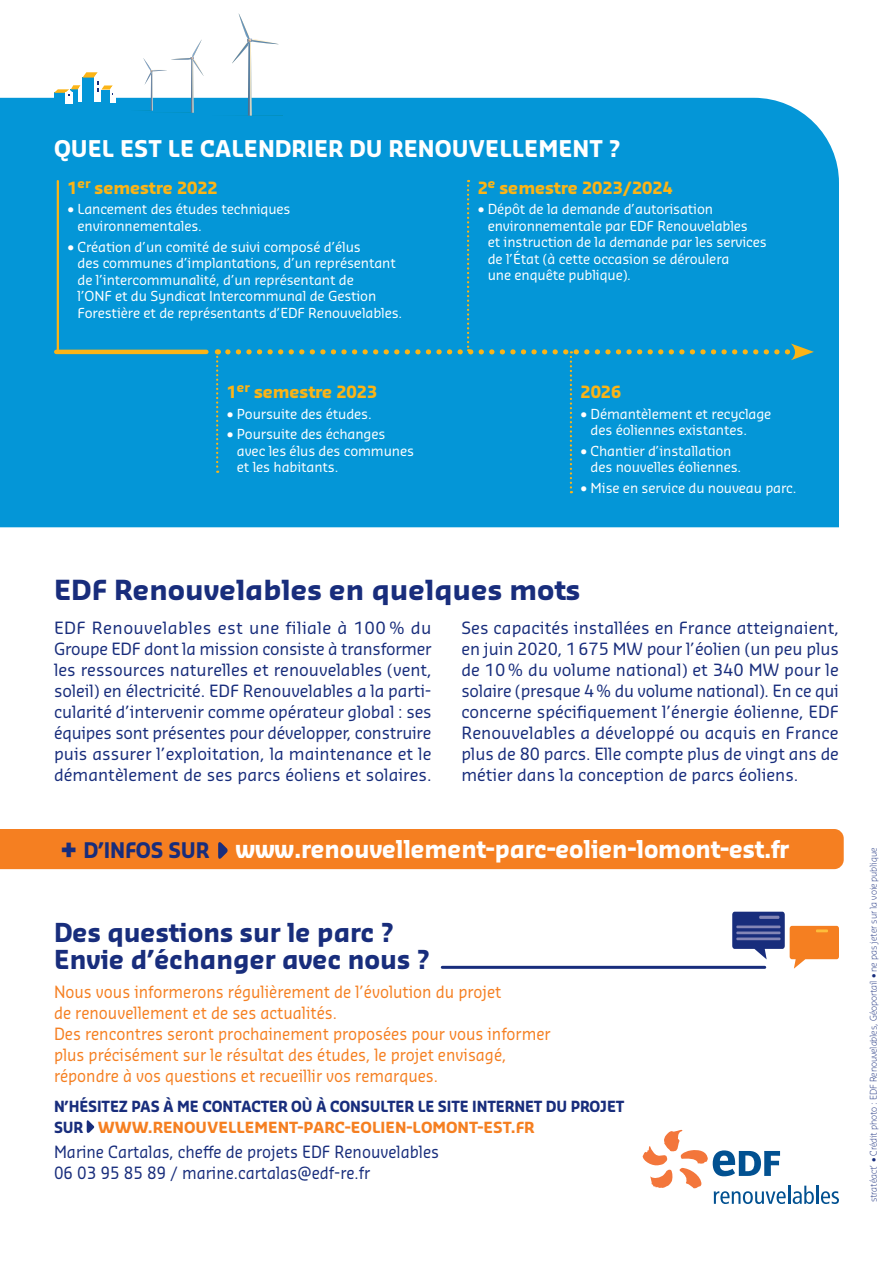
<style>
.page{position:relative;width:893px;height:1263px;background:#fff}
.page>*{position:absolute;margin:0;border:0;box-sizing:border-box;transform-origin:0 0}
.TITRE_encadrés{font:700 27px "Sansa Pro";color:#182d7c}
.TXT_bleu_présentatio{font:700 25.5px/27px "Sansa Pro";color:#182d7c;scale:.96 1}
.t1{font:700 24px "Sansa Pro";letter-spacing:-.01em;color:#fff;scale:.94 1}
.TITRE_encadrés-2{font:700 22.5px "Sansa Pro";color:#fff}
.TXT_bleu_présentatio-2{font:16.5px/21px "Sansa Pro";color:#182d7c;text-align:justify}
.t2{font:16.5px/21px "Sansa Pro";color:#f57f21;scale:.93 1}
.TXT_bleu_présentatio-3{font:16.5px "Sansa Pro";color:#182d7c;scale:.93 1}
.INFOG_étapes{font:700 16.5px "Sansa Pro";letter-spacing:-.01em;color:#fbb416}
.INFOG_dates_étapes{font:700 16.5px "Sansa Pro";letter-spacing:-.01em;color:#fbb416}
.t3{font:700 15px/21px "Sansa Pro";letter-spacing:-.01em;color:#182d7c;scale:.94 1}
.INFOG_étapes-2{font:13.5px/16.5px "Sansa Pro";letter-spacing:-.01em;color:#fff}
.t4{font:300 9px "Sansa Pro";letter-spacing:-.01em;color:#182d7c}
.s1{font-size:33px;color:#182d7c}
.s2{font-size:21px;color:#182d7c}
.s3{color:#f57f21}
</style>
<div class="page">
<svg style="left:643px;top:1130px;width:196px;height:74px"></svg>
<svg style="left:87px;top:1120px;width:7px;height:13px"></svg>
<div style="left:0;top:98px;width:839px;height:429px;background:#0496d7"></div>
<div style="left:71px;top:89px;width:7px;height:13px;background:#0496d7"></div>
<div style="left:78px;top:89px;width:5px;height:13px;background:#fff"></div>
<div style="left:54px;top:93px;width:11px;height:11px;background:#0496d7"></div>
<div style="left:65px;top:93px;width:8px;height:11px;background:#fff"></div>
<div style="left:83px;top:78px;width:11px;height:24px;background:#0496d7"></div>
<div style="left:94px;top:78px;width:8px;height:24px;background:#fff"></div>
<div style="left:101px;top:90px;width:9px;height:13px;background:#0496d7"></div>
<div style="left:110px;top:90px;width:6px;height:13px;background:#fff"></div>
<svg style="left:54px;top:72px;width:59px;height:24px"></svg>
<svg style="left:130px;top:40px;width:74px;height:73px"></svg>
<hr style="left:210px;top:115px;width:72px;height:1px;background:#8dbf47">
<svg style="left:232px;top:13px;width:47px;height:103px"></svg>
<svg style="left:732px;top:912px;width:107px;height:57px"></svg>
<hr style="left:442px;top:966px;width:323px;height:3px;background:#182d7c">
<div style="left:0;top:829px;width:844px;height:40px;background:#f57f21"></div>
<hr style="left:56px;top:350px;width:150px;height:4px;background:#fbb416">
<hr style="left:57px;top:181px;width:2px;height:171px;background:#fbb416">
<svg style="left:216px;top:349px;width:2px;height:124px"></svg>
<div style="left:228px;top:180px;width:586px;height:313px;background:#0496d7"></div>
<p class="TITRE_encadrés-2" style="left:54px;top:134px;width:568px">QUEL EST LE CALENDRIER DU RENOUVELLEMENT ?</p>
<p class="INFOG_dates_étapes" style="left:67px;top:177px;width:152px">1<sup>er</sup> semestre 2022</p>
<p class="INFOG_étapes-2" style="left:78px;top:201px;width:215px;text-indent:-10px">• Lancement des études techniques environnementales.</p>
<p class="INFOG_étapes-2" style="left:78px;top:238px;width:326px;text-indent:-10px">• Création d’un comité de suivi composé d’élus<br>des communes d’implantations, d’un représentant de l’intercommunalité, d’un représentant de<br>l’ONF et du Syndicat Intercommunal de Gestion Forestière et de représentants d’EDF Renouvelables.</p>
<p class="INFOG_étapes" style="left:227px;top:381px;width:152px">1<sup>er</sup> semestre 2023</p>
<p class="INFOG_étapes-2" style="left:227px;top:405px;width:146px">• Poursuite des études.</p>
<p class="INFOG_étapes-2" style="left:237px;top:426px;width:179px;text-indent:-10px">• Poursuite des échanges avec les élus des communes et les habitants.</p>
<p class="INFOG_étapes" style="left:478px;top:177px;width:197px">2<sup>e</sup> semestre 2023/2024</p>
<p class="INFOG_étapes-2" style="left:488px;top:201px;width:281px;text-indent:-10px">• Dépôt de la demande d’autorisation environnementale par EDF Renouvelables<br>et instruction de la demande par les services de l’État (à cette occasion se déroulera<br>une enquête publique).</p>
<p class="INFOG_étapes" style="left:581px;top:381px;width:42px">2026</p>
<p class="INFOG_étapes-2" style="left:591px;top:405px;width:182px;text-indent:-10px">• Démantèlement et recyclage des éoliennes existantes.</p>
<p class="INFOG_étapes-2" style="left:591px;top:442px;width:152px;text-indent:-10px">• Chantier d’installation des nouvelles éoliennes.</p>
<p class="INFOG_étapes-2" style="left:581px;top:479px;width:218px">• Mise en service du nouveau parc.</p>
<p class="TITRE_encadrés" style="left:54px;top:572px;width:528px">EDF Renouvelables en quelques mots</p>
<p class="TXT_bleu_présentatio-2" style="left:54px;top:617px;width:379px">EDF Renouvelables est une filiale à 100 % du Groupe EDF dont la mission consiste à transformer les ressources naturelles et renouvelables (vent, soleil) en électricité. EDF Renouvelables a la parti&shy;cularité d’intervenir comme opérateur global : ses équipes sont présentes pour développer, construire puis assurer l’exploitation, la maintenance et le démantèlement de ses parcs éoliens et solaires.</p>
<p class="TXT_bleu_présentatio-2" style="left:461px;top:617px;width:379px">Ses capacités installées en France atteignaient, en juin 2020, 1675 MW pour l’éolien (un peu plus de 10% du volume national) et 340 MW pour le solaire (presque 4% du volume national). En ce qui concerne spécifiquement l’énergie éolienne, EDF Renouvelables a développé ou acquis en France plus de 80 parcs. Elle compte plus de vingt ans de métier dans la conception de parcs éoliens.</p>
<p class="t1" style="left:59px;top:833px;width:778px"><span class="s1">+</span> <span class="s2">D’INFOS SUR</span> www.renouvellement-parc-eolien-lomont-est.fr</p>
<p class="TXT_bleu_présentatio" style="left:54px;top:918px;width:393px">Des questions sur le parc ?<br>Envie d’échanger avec nous ?</p>
<p class="t2" style="left:54px;top:981px;width:483px">Nous vous informerons régulièrement de l’évolution du projet de renouvellement et de ses actualités.</p>
<p class="t2" style="left:54px;top:1023px;width:536px">Des rencontres seront prochainement proposées pour vous informer plus précisément sur le résultat des études, le projet envisagé, répondre à vos questions et recueillir vos remarques.</p>
<p class="t3" style="left:54px;top:1095px;width:608px">N’HÉSITEZ PAS À ME CONTACTER OÙ À CONSULTER LE SITE INTERNET DU PROJET<br>SUR <span class="s3">WWW.RENOUVELLEMENT-PARC-EOLIEN-LOMONT-EST.FR</span></p>
<p class="TXT_bleu_présentatio-3" style="left:54px;top:1141px;width:416px">Marine Cartalas, cheffe de projets EDF Renouvelables</p>
<p class="TXT_bleu_présentatio-3" style="left:54px;top:1162px;width:341px">06 03 95 85 89 / marine.cartalas@edf-re.fr</p>
<p class="t4" style="left:868px;top:1202px;width:356px;rotate:-90deg">stratéact’ • Crédit photo : EDF Renouvelables, Géoportail • ne pas jeter sur la voie publique</p>
</div>
